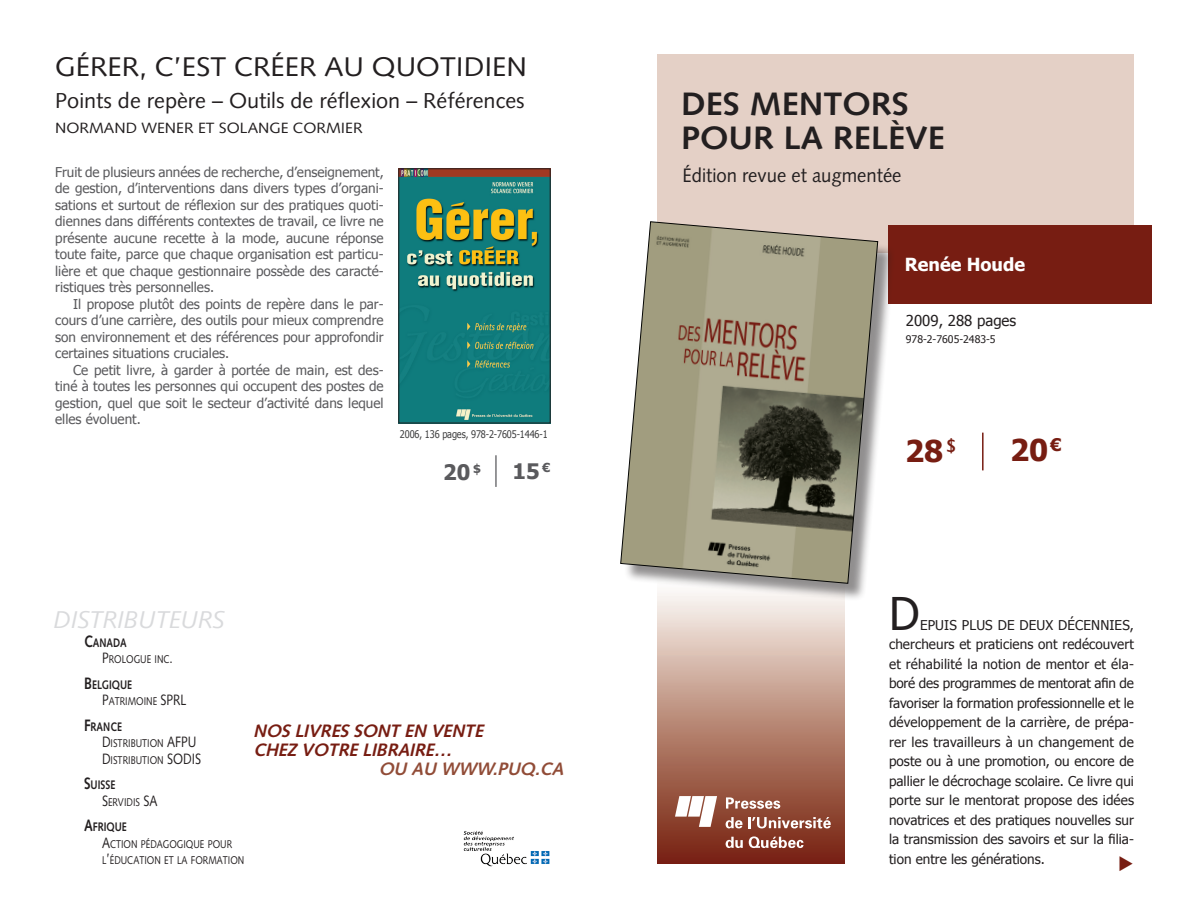
<style>
.page{position:relative;width:1188px;height:918px;background:#fff}
.page>*{position:absolute;margin:0;border:0;box-sizing:border-box;transform-origin:0 0}
._08-Texte_début__ret{font:45px "Tahoma";color:#231f20}
._01-Titre{font:700 32.4px/34.5px "Syntax LT";color:#231f20;scale:1.06 1}
._07-Prix_du_livres{font:700 30px "Tahoma";color:#771d12}
._17-Suggestions__alt{font:27px "Syntax LT";color:#231f20;scale:1.06 1}
._10-Titre__Auteurs{font:italic 24.3px "Syntax LT";letter-spacing:-.01em;color:#d9dadc}
._17-Suggestions__alt-2{font:21.6px "Syntax LT";color:#231f20}
._17-Suggestions__alt-3{font:700 21.3px "Tahoma";color:#5a5a5d}
._02-Sous-titre{font:19.5px "Syntax LT";color:#231f20;scale:.95 1}
._10-Titre__Auteurs-2{font:italic 700 18px/19.5px "Syntax LT";color:#771d12}
._10-Titre__Auteurs-3{font:italic 700 18px "Syntax LT";color:#914c37}
._03-Auteurs{font:700 18px "Tahoma";color:#fff}
._04-Année-Pages{font:15px "Tahoma";color:#231f20}
._17-Suggestions__alt-4{font:14.85px "Syntax LT";color:#231f20;scale:1.06 1}
._17-Suggestions__alt-5{font:13.5px/16.5px "Tahoma";color:#5a5a5d;text-align:justify}
._08-Texte_début__ret-2{font:13.5px/19.5px "Tahoma";color:#231f20;text-align:justify}
._18-Par_la_poste{font:700 12.3px "Syntax LT";color:#231f20;scale:.8 1}
._19-Adresse_Par_la_p{font:11.25px/16.5px "Syntax LT";color:#231f20;scale:.8 1}
._17-Suggestions__alt-6{font:10.5px "Tahoma";letter-spacing:-.01em;color:#3e3e3f;scale:.87 1}
._06-ISBN{font:10.5px "Tahoma";color:#231f20}
.s1{font-size:16.5px}
.s2{font-size:15px}
</style>
<div class="page">
<div style="left:657px;top:577px;width:187px;height:287px;background:linear-gradient(to bottom,#fffef5,#751d07)"></div>
<div style="left:657px;top:54px;width:477px;height:199px;background:#e4d0c6"></div>
<svg style="left:675px;top:796px;width:42px;height:31px"></svg>
<svg style="left:726px;top:837px;width:17px;height:11px"></svg>
<svg style="left:749px;top:836px;width:54px;height:12px"></svg>
<svg style="left:726px;top:817px;width:105px;height:11px"></svg>
<svg style="left:726px;top:797px;width:54px;height:12px"></svg>
<img style="left:463px;top:831px;width:87px;height:35px">
<img style="left:401px;top:171px;width:147px;height:250px">
<hr style="left:495px;top:455px;width:2px;height:32px;background:#5a5a5d">
<div style="left:888px;top:225px;width:264px;height:79px;background:#771d12"></div>
<div style="left:623px;top:224px;width:272px;height:377px;background:#231f20;opacity:.5"></div>
<svg style="left:620px;top:221px;width:258px;height:363px;background:#9c9783"></svg>
<hr style="left:982px;top:433px;width:2px;height:37px;background:#771d12">
<p class="_17-Suggestions__alt" style="left:55px;top:51px;width:447px">GÉRER, C’EST CRÉER AU QUOTIDIEN</p>
<p class="_17-Suggestions__alt-2" style="left:55px;top:88px;width:471px">Points de repère – Outils de réflexion – Références</p>
<p class="_17-Suggestions__alt-4" style="left:55px;top:119px;width:292px">NORMAND WENER ET SOLANGE CORMIER</p>
<p class="_17-Suggestions__alt-5" style="left:55px;top:163px;width:330px">Fruit de plusieurs années de recherche, d’enseignement, de gestion, d’interventions dans divers types d’organi&shy;sations et surtout de réflexion sur des pratiques quoti&shy;diennes dans différents contextes de travail, ce livre ne présente aucune recette à la mode, aucune réponse toute faite, parce que chaque organisation est particu&shy;lière et que chaque gestionnaire possède des caracté&shy;ristiques très personnelles.</p>
<p class="_17-Suggestions__alt-5" style="left:55px;top:295px;width:330px;text-indent:18px">Il propose plutôt des points de repère dans le par&shy;cours d’une carrière, des outils pour mieux comprendre son environnement et des références pour approfondir certaines situations cruciales.</p>
<p class="_17-Suggestions__alt-5" style="left:55px;top:361px;width:330px;text-indent:18px">Ce petit livre, à garder à portée de main, est des&shy;tiné à toutes les personnes qui occupent des postes de gestion, quel que soit le secteur d’activité dans lequel elles évoluent.</p>
<p class="_17-Suggestions__alt-6" style="left:400px;top:427px;width:171px">2006, 136 pages, 978-2-7605-1446-1</p>
<p class="_17-Suggestions__alt-3" style="left:443px;top:458px;width:39px">20 <sup>$</sup></p>
<p class="_17-Suggestions__alt-3" style="left:513px;top:457px;width:39px">15 <sup>€</sup></p>
<p class="_10-Titre__Auteurs" style="left:54px;top:605px;width:172px">DISTRIBUTEURS</p>
<p class="_18-Par_la_poste" style="left:84px;top:635px;width:55px"><span class="s1">C</span>ANADA</p>
<p class="_19-Adresse_Par_la_p" style="left:102px;top:651px;width:90px"><span class="s2">P</span>ROLOGUE INC<span class="s2">.</span></p>
<p class="_18-Par_la_poste" style="left:84px;top:677px;width:62px"><span class="s1">B</span>ELGIQUE</p>
<p class="_19-Adresse_Par_la_p" style="left:102px;top:693px;width:98px"><span class="s2">P</span>ATRIMOINE <span class="s2">SPRL</span></p>
<p class="_18-Par_la_poste" style="left:84px;top:719px;width:49px"><span class="s1">F</span>RANCE</p>
<p class="_19-Adresse_Par_la_p" style="left:102px;top:735px;width:125px"><span class="s2">D</span>ISTRIBUTION <span class="s2">AFPU<br>D</span>ISTRIBUTION <span class="s2">SODIS</span></p>
<p class="_18-Par_la_poste" style="left:84px;top:778px;width:41px"><span class="s1">S</span>UISSE</p>
<p class="_19-Adresse_Par_la_p" style="left:102px;top:793px;width:70px"><span class="s2">S</span>ERVIDIS <span class="s2">SA</span></p>
<p class="_18-Par_la_poste" style="left:84px;top:820px;width:55px"><span class="s1">A</span>FRIQUE</p>
<p class="_19-Adresse_Par_la_p" style="left:102px;top:835px;width:179px"><span class="s2">A</span>CTION PÉDAGOGIQUE POUR<br>L<span class="s2">’</span>ÉDUCATION ET LA FORMATION</p>
<p class="_10-Titre__Auteurs-2" style="left:253px;top:721px;width:236px">NOS LIVRES SONT EN VENTE<br>CHEZ VOTRE LIBRAIRE…</p>
<p class="_10-Titre__Auteurs-3" style="left:379px;top:759px;width:191px">OU AU WWW.PUQ.CA</p>
<p class="_01-Titre" style="left:681px;top:87px;width:251px">DES MENTORS<br>POUR LA RELÈVE</p>
<p class="_02-Sous-titre" style="left:682px;top:164px;width:232px">Édition revue et augmentée</p>
<p class="_03-Auteurs" style="left:905px;top:252px;width:122px">Renée Houde</p>
<p class="_04-Année-Pages" style="left:906px;top:311px;width:112px">2009, 288 pages</p>
<p class="_06-ISBN" style="left:906px;top:333px;width:91px">978-2-7605-2483-5</p>
<p class="_07-Prix_du_livres" style="left:905px;top:430px;width:53px">28 <sup>$</sup></p>
<p class="_07-Prix_du_livres" style="left:1010px;top:429px;width:53px">20<sup>€</sup></p>
<p class="_08-Texte_début__ret" style="left:889px;top:583px;width:32px">D</p>
<p class="_08-Texte_début__ret-2" style="left:889px;top:614px;width:246px;text-indent:31px">EPUIS PLUS DE DEUX DÉCENNIES, chercheurs et praticiens ont redécouvert et réhabilité la notion de mentor et éla&shy;boré des programmes de mentorat afin de favoriser la formation professionnelle et le développement de la carrière, de prépa&shy;rer les travailleurs à un changement de poste ou à une promotion, ou encore de pallier le décrochage scolaire. Ce livre qui porte sur le mentorat propose des idées novatrices et des pratiques nouvelles sur la transmission des savoirs et sur la filia&shy;tion entre les générations.</p>
</div>
